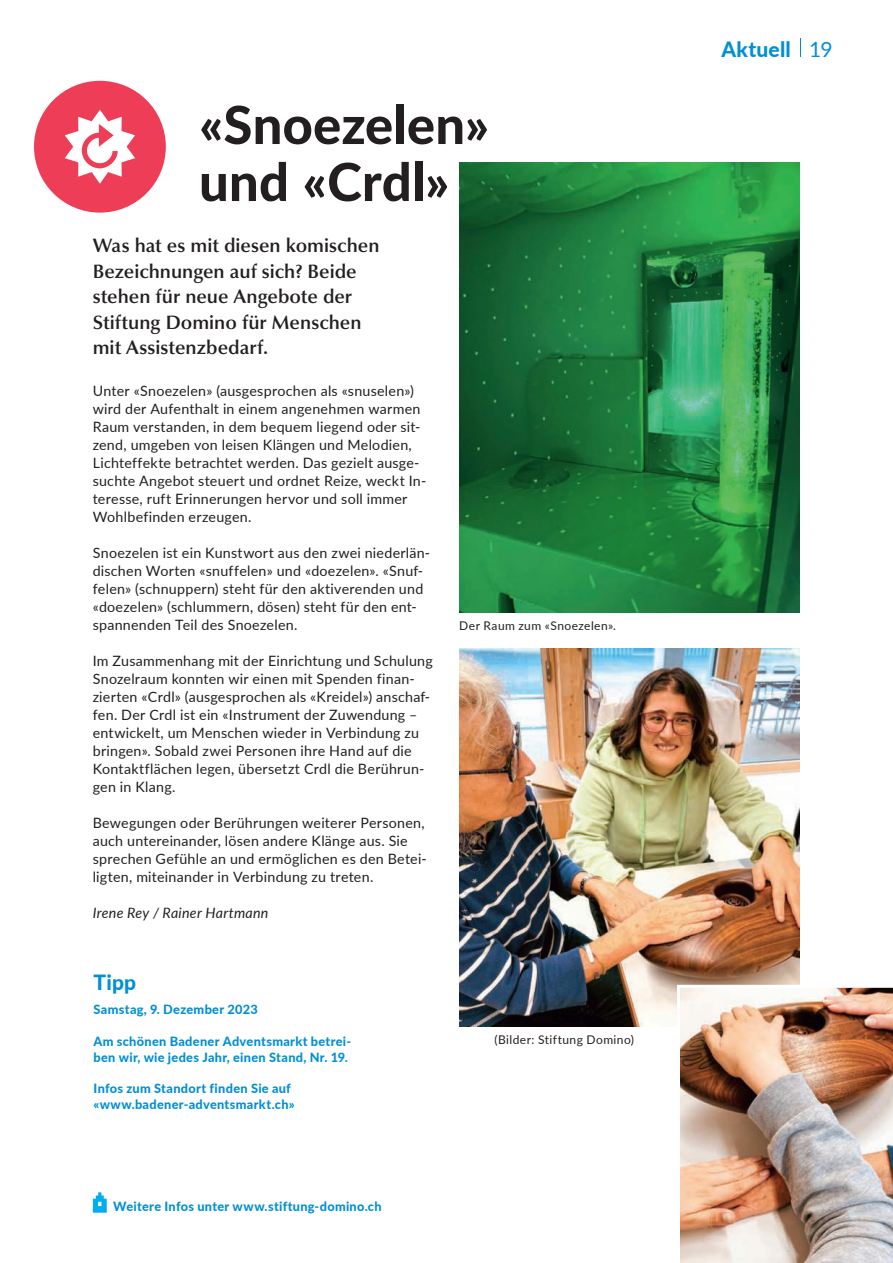
<style>
.page{position:relative;width:893px;height:1263px;background:#fff}
.page>*{position:absolute;margin:0;border:0;box-sizing:border-box;transform-origin:0 0}
.t1{font:800 52.5px/57px "Lato";letter-spacing:.005em;color:#231f20}
.t2{font:800 21px "Lato";letter-spacing:.01em;color:#008fd5}
.t3{font:600 19.5px/25.5px "Optima LT Pro";color:#231f20}
.t4{font:14.25px/18px "Lato";letter-spacing:.02em;color:#231f20}
.t5{font:italic 14.25px "Lato";letter-spacing:.02em;color:#231f20}
.t6{font:800 12.75px/15.8px "Lato";letter-spacing:.025em;color:#008fd5}
.t7{font:12px "Lato";letter-spacing:.035em;color:#231f20}
.s1{font-weight:400}
</style>
<div class="page">
<img style="left:459px;top:648px;width:340px;height:378px">
<svg style="left:93px;top:1192px;width:14px;height:21px"></svg>
<svg style="left:800px;top:38px;width:1px;height:19px"></svg>
<div style="left:34px;top:81px;width:132px;height:132px;background:#ee3d56;border-radius:50%"></div>
<svg style="left:65px;top:110px;width:70px;height:74px"></svg>
<img style="left:459px;top:162px;width:340px;height:450px">
<img style="left:677px;top:985px;width:216px;height:278px">
<h1 class="t1" style="left:199px;top:94px;width:292px">«Snoezelen» und «Crdl»</h1>
<h3 class="t3" style="left:93px;top:232px;width:288px">Was hat es mit diesen komischen<br>Bezeichnungen auf sich? Beide stehen für neue Angebote der<br>Stiftung Domino für Menschen mit Assistenzbedarf.</h3>
<p class="t4" style="left:93px;top:381px;width:335px">Unter «Snoezelen» (ausgesprochen als «snuselen») wird der Aufenthalt in einem angenehmen warmen Raum verstanden, in dem bequem liegend oder sit&shy;zend, umgeben von leisen Klängen und Melodien, Lichteffekte betrachtet werden. Das gezielt ausge&shy;suchte Angebot steuert und ordnet Reize, weckt In&shy;teresse, ruft Erinnerungen hervor und soll immer Wohlbefinden erzeugen.</p>
<p class="t4" style="left:93px;top:543px;width:339px">Snoezelen ist ein Kunstwort aus den zwei niederlän&shy;dischen Worten «snuffelen» und «doezelen». «Snuf&shy;felen» (schnuppern) steht für den aktiverenden und «doezelen» (schlummern, dösen) steht für den ent&shy;spannenden Teil des Snoezelen.</p>
<p class="t4" style="left:93px;top:651px;width:342px">Im Zusammenhang mit der Einrichtung und Schulung Snozelraum konnten wir einen mit Spenden finan&shy;zierten «Crdl» (ausgesprochen als «Kreidel») anschaf&shy;fen. Der Crdl ist ein «Instrument der Zuwendung – entwickelt, um Menschen wieder in Verbindung zu bringen». Sobald zwei Personen ihre Hand auf die Kontaktflächen legen, übersetzt Crdl die Berührun&shy;gen in Klang.</p>
<p class="t4" style="left:93px;top:813px;width:335px">Bewegungen oder Berührungen weiterer Personen, auch untereinander, lösen andere Klänge aus. Sie sprechen Gefühle an und ermöglichen es den Betei&shy;ligten, miteinander in Verbindung zu treten.</p>
<p class="t5" style="left:93px;top:903px;width:177px">Irene Rey / Rainer Hartmann</p>
<p class="t7" style="left:459px;top:617px;width:158px">Der Raum zum «Snoezelen».</p>
<h2 class="t2" style="left:94px;top:967px;width:44px">Tipp</h2>
<p class="t6" style="left:94px;top:1001px;width:166px">Samstag, 9. Dezember 2023</p>
<p class="t6" style="left:94px;top:1033px;width:259px">Am schönen Badener Adventsmarkt betrei&shy;ben wir, wie jedes Jahr, einen Stand, Nr. 19.</p>
<p class="t6" style="left:94px;top:1080px;width:203px">Infos zum Standort finden Sie auf «www.badener-adventsmarkt.ch»</p>
<p class="t6" style="left:113px;top:1198px;width:270px">Weitere Infos unter www.stiftung-domino.ch</p>
<p class="t7" style="left:495px;top:1031px;width:141px">(Bilder: Stiftung Domino)</p>
<h2 class="t2" style="left:721px;top:34px;width:113px">Aktuell <span class="s1">19</span></h2>
</div>
